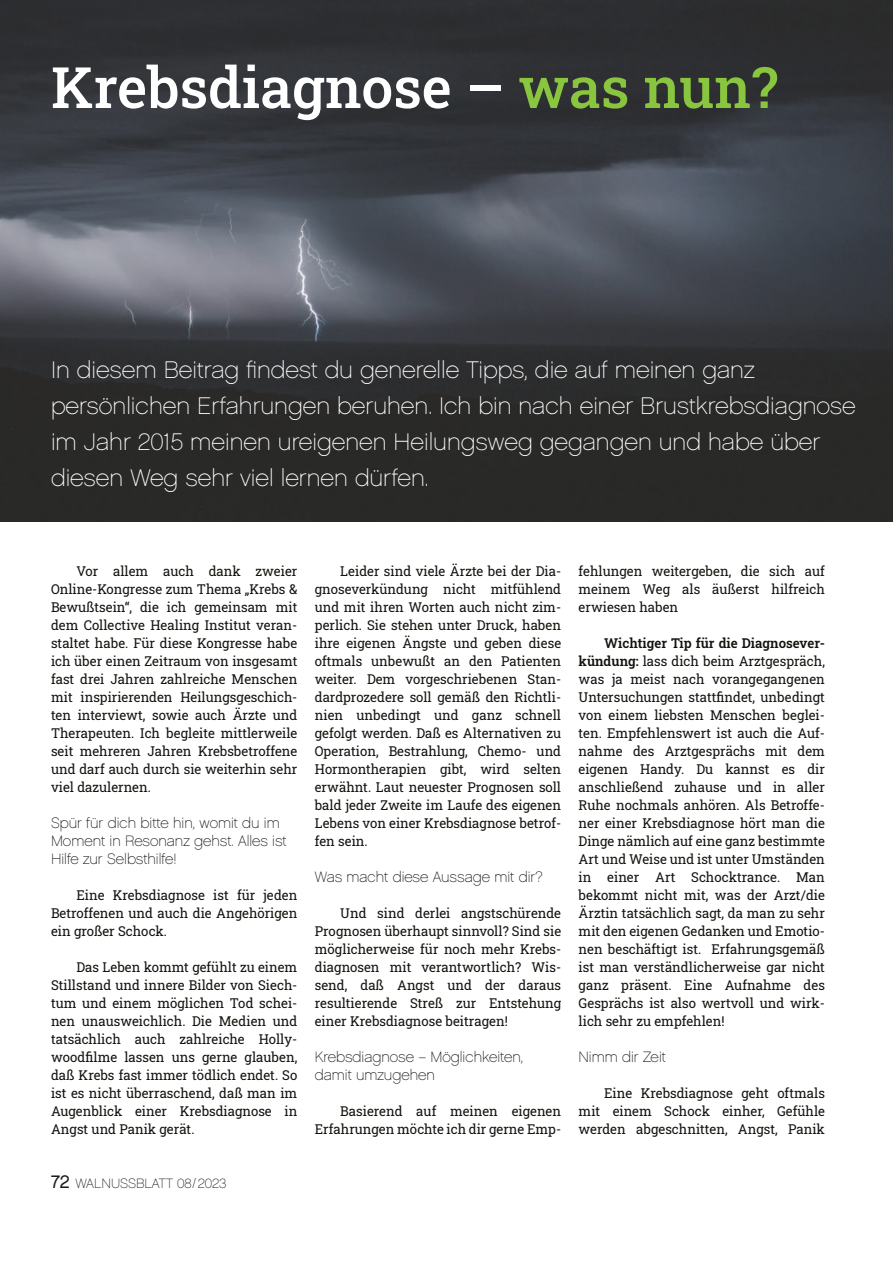
<style>
.page{position:relative;width:893px;height:1263px;background:#fff}
.page>*{position:absolute;margin:0;border:0;box-sizing:border-box;transform-origin:0 0}
.t1{font:500 57px "Roboto Slab";color:#fff}
.t2{font:24px/36px "Chalet Paris Nineteen Sixty";color:#fff}
.t3{font:15px/18px "Chalet Paris Nineteen Sixty";color:#14120d}
.t4{font:13.5px/18px "Roboto Slab";color:#14120d;text-align:justify}
.t5{font:13.5px "Chalet Paris Nineteen Sixty";letter-spacing:-.005em;color:#1c1a16}
.s1{color:#89c53f}
.s2{font-family:"Chalet London Nineteen Sixty";font-size:18px}
.s3{font-weight:600}
</style>
<div class="page">
<img style="left:0;top:0;width:893px;height:522px">
<h1 class="t1" style="left:51px;top:48px;width:729px">Krebsdiagnose – <span class="s1">was nun?</span></h1>
<p class="t2" style="left:51px;top:354px;width:806px">In diesem Beitrag findest du generelle Tipps, die auf meinen ganz persönlichen Erfahrungen beruhen. Ich bin nach einer Brustkrebsdiagnose im Jahr 2015 meinen ureigenen Heilungsweg gegangen und habe über diesen Weg sehr viel lernen dürfen.</p>
<p class="t4" style="left:51px;top:562px;width:248px;text-indent:26px">Vor allem auch dank zweier Online-Kongresse zum Thema „Krebs &amp; Bewußtsein“, die ich gemeinsam mit dem Collective Healing Institut veran&shy;staltet habe. Für diese Kongresse habe ich über einen Zeitraum von insgesamt fast drei Jahren zahlreiche Menschen mit inspirierenden Heilungsgeschich&shy;ten interviewt, sowie auch Ärzte und Therapeuten. Ich begleite mittlerweile seit mehreren Jahren Krebsbetroffene und darf auch durch sie weiterhin sehr viel dazulernen.</p>
<p class="t3" style="left:51px;top:815px;width:237px">Spür für dich bitte hin, womit du im<br>Moment in Resonanz gehst. Alles ist<br>Hilfe zur Selbsthilfe!</p>
<p class="t4" style="left:51px;top:886px;width:248px;text-indent:26px">Eine Krebsdiagnose ist für jeden Betroffenen und auch die Angehörigen ein großer Schock.</p>
<p class="t4" style="left:51px;top:958px;width:248px;text-indent:26px">Das Leben kommt gefühlt zu einem Stillstand und innere Bilder von Siech&shy;tum und einem möglichen Tod schei&shy;nen unausweichlich. Die Medien und tatsächlich auch zahlreiche Holly&shy;woodfilme lassen uns gerne glauben, daß Krebs fast immer tödlich endet. So ist es nicht überraschend, daß man im Augenblick einer Krebsdiagnose in Angst und Panik gerät.</p>
<p class="t5" style="left:51px;top:1178px;width:177px"><span class="s2">72</span> WALNUSSBLATT 08/2023</p>
<p class="t4" style="left:315px;top:562px;width:248px;text-indent:26px">Leider sind viele Ärzte bei der Dia&shy;gnoseverkündung nicht mitfühlend und mit ihren Worten auch nicht zim&shy;perlich. Sie stehen unter Druck, haben ihre eigenen Ängste und geben diese oftmals unbewußt an den Patienten weiter. Dem vorgeschriebenen Stan&shy;dardprozedere soll gemäß den Richtli&shy;nien unbedingt und ganz schnell gefolgt werden. Daß es Alternativen zu Operation, Bestrahlung, Chemo- und Hormontherapien gibt, wird selten erwähnt. Laut neuester Prognosen soll bald jeder Zweite im Laufe des eigenen Lebens von einer Krebsdiagnose betrof&shy;fen sein.</p>
<p class="t3" style="left:315px;top:869px;width:229px">Was macht diese Aussage mit dir?</p>
<p class="t4" style="left:315px;top:904px;width:248px;text-indent:26px">Und sind derlei angstschürende Prognosen überhaupt sinnvoll? Sind sie möglicherweise für noch mehr Krebs&shy;diagnosen mit verantwortlich? Wis&shy;send, daß Angst und der daraus resultierende Streß zur Entstehung einer Krebsdiagnose beitragen!</p>
<p class="t3" style="left:315px;top:1049px;width:210px">Krebsdiagnose – Möglichkeiten, damit umzugehen</p>
<p class="t4" style="left:315px;top:1102px;width:248px;text-align:right">Basierend auf meinen eigenen<br>Erfahrungen möchte ich dir gerne Emp-</p>
<p class="t4" style="left:579px;top:562px;width:248px">fehlungen weitergeben, die sich auf meinem Weg als äußerst hilfreich erwiesen haben</p>
<p class="t4" style="left:579px;top:634px;width:248px;text-indent:26px"><span class="s3">Wichtiger Tip für die Diagnosever&shy;kündung:</span> lass dich beim Arztgespräch, was ja meist nach vorangegangenen Untersuchungen stattfindet, unbedingt von einem liebsten Menschen beglei&shy;ten. Empfehlenswert ist auch die Auf&shy;nahme des Arztgesprächs mit dem eigenen Handy. Du kannst es dir anschließend zuhause und in aller Ruhe nochmals anhören. Als Betroffe&shy;ner einer Krebsdiagnose hört man die Dinge nämlich auf eine ganz bestimmte Art und Weise und ist unter Umständen in einer Art Schocktrance. Man bekommt nicht mit, was der Arzt/die Ärztin tatsächlich sagt, da man zu sehr mit den eigenen Gedanken und Emotio&shy;nen beschäftigt ist. Erfahrungsgemäß ist man verständlicherweise gar nicht ganz präsent. Eine Aufnahme des Gesprächs ist also wertvoll und wirk&shy;lich sehr zu empfehlen!</p>
<p class="t3" style="left:579px;top:1049px;width:89px">Nimm dir Zeit</p>
<p class="t4" style="left:579px;top:1084px;width:248px;text-indent:26px">Eine Krebsdiagnose geht oftmals mit einem Schock einher, Gefühle werden abgeschnitten, Angst, Panik</p>
</div>
